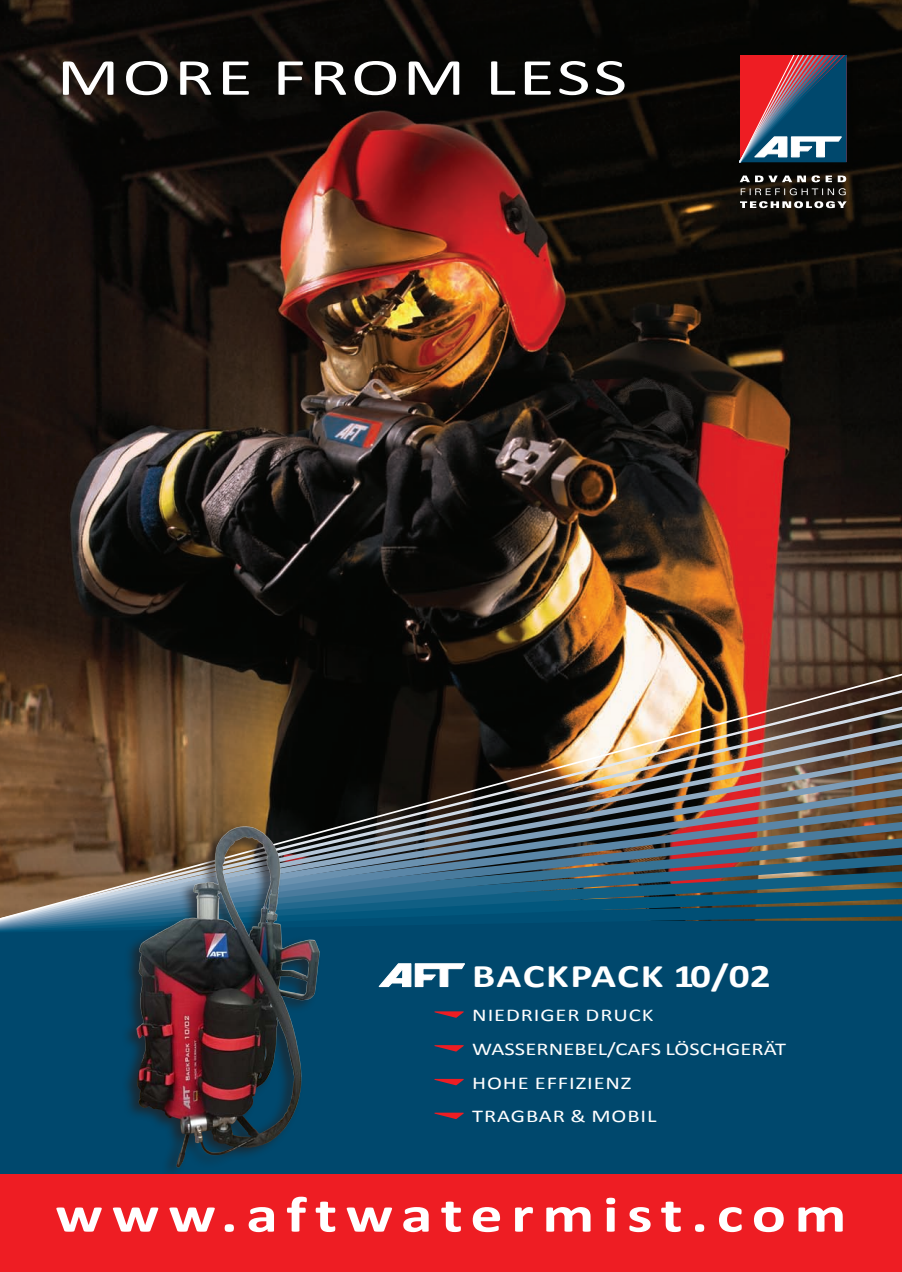
<style>
.page{position:relative;width:902px;height:1272px;background:#fff}
.page>*{position:absolute;margin:0;border:0;box-sizing:border-box;transform-origin:0 0}
.t1{font:52.5px "Calibri";letter-spacing:.04em;color:#fff;scale:1.4 1}
.t2{font:700 51px "Calibri";letter-spacing:.135em;color:#fff;scale:1.25 1}
.t3{font:700 33px "Calibri";letter-spacing:.025em;color:#fff;scale:1.25 1}
.t4{font:18px "Calibri";letter-spacing:.04em;color:#fff;scale:1.25 1}
.t5{font:18px "Calibri";letter-spacing:.005em;color:#fff;scale:1.25 1}
</style>
<div class="page">
<img style="left:0;top:0;width:901px;height:670px">
<div style="left:0;top:927px;width:901px;height:344px;background:#00486d"></div>
<img style="left:0;top:670px;width:901px;height:253px">
<img style="left:121px;top:823px;width:206px;height:349px">
<div style="left:0;top:1174px;width:901px;height:97px;background:#ee1d23"></div>
<svg style="left:739px;top:175px;width:107px;height:33px;background:#4a4642"></svg>
<svg style="left:739px;top:55px;width:107px;height:107px;background:#73576c"></svg>
<svg style="left:378px;top:963px;width:87px;height:25px"></svg>
<svg style="left:434px;top:1011px;width:30px;height:6px"></svg>
<svg style="left:434px;top:1045px;width:30px;height:6px"></svg>
<svg style="left:434px;top:1078px;width:30px;height:7px"></svg>
<svg style="left:434px;top:1112px;width:30px;height:7px"></svg>
<p class="t1" style="left:57px;top:44px;width:409px">MORE FROM LESS</p>
<p class="t3" style="left:472px;top:955px;width:240px">BACKPACK 10/02</p>
<p class="t4" style="left:472px;top:1003px;width:146px">NIEDRIGER DRUCK</p>
<p class="t5" style="left:472px;top:1037px;width:252px">WASSERNEBEL/CAFS LÖSCHGERÄT</p>
<p class="t4" style="left:472px;top:1071px;width:129px">HOHE EFFIZIENZ</p>
<p class="t4" style="left:472px;top:1105px;width:149px">TRAGBAR &amp; MOBIL</p>
<p class="t2" style="left:55px;top:1181px;width:634px">www.aftwatermist.com</p>
</div>
